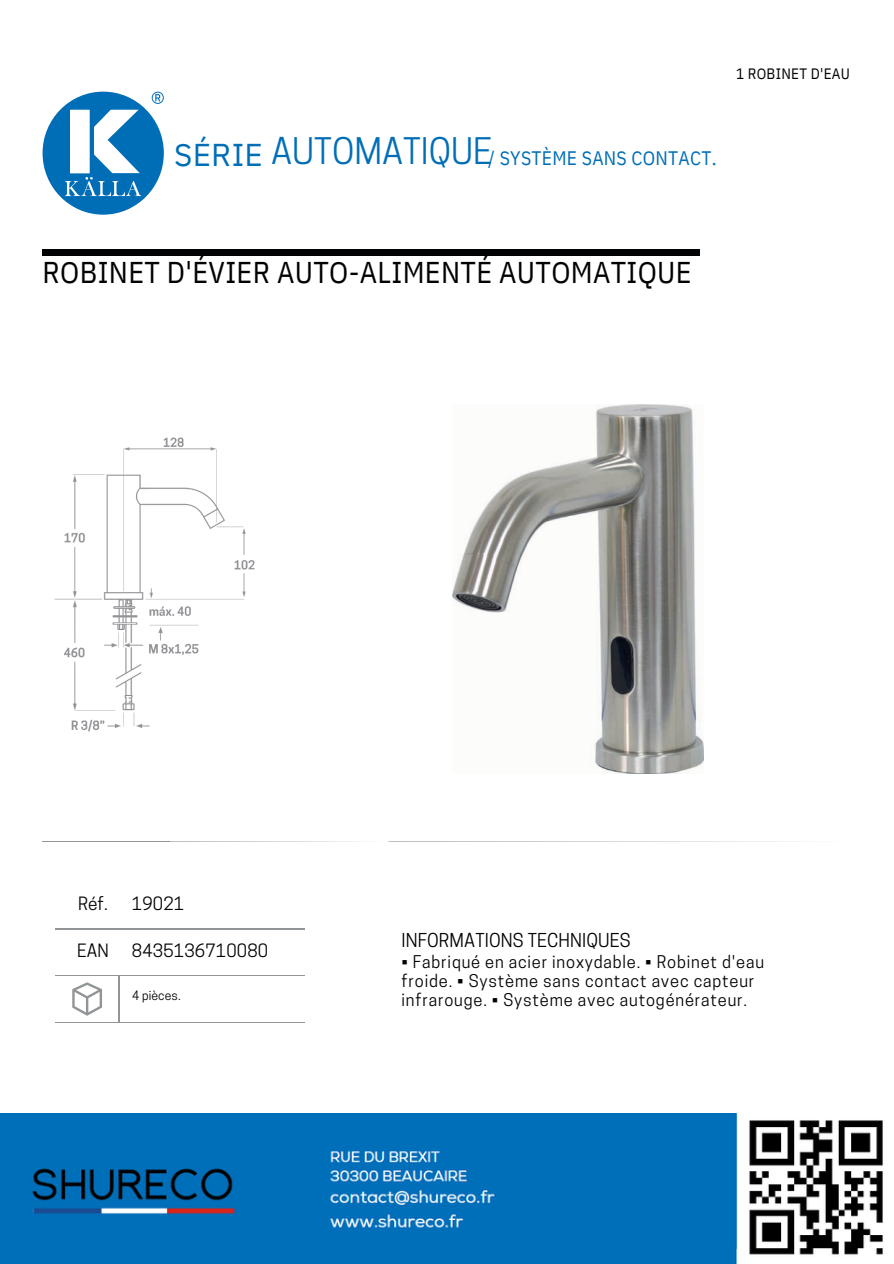
<style>
.page{position:relative;width:894px;height:1264px;background:#fff}
.page>*{position:absolute;margin:0;border:0;box-sizing:border-box;transform-origin:0 0}
.t1{font:34.5px "Cooper Hewitt";color:#006eb7}
.t2{font:31.5px "IBM Plex Sans";letter-spacing:.005em;color:#006eb7}
.t3{font:30px "IBM Plex Sans Cond";letter-spacing:.01em;color:#000204}
.t4{font:19.5px "IBM Plex Sans Cond";letter-spacing:.015em;color:#006eb7}
.t5{font:18px "Cooper Hewitt";letter-spacing:.01em;color:#020202}
.t6{font:17.25px "Cooper Hewitt";letter-spacing:.01em;color:#020202}
.t7{font:16.5px/19.2px "Cooper Hewitt";letter-spacing:.05em;color:#020202}
.t8{font:15px "IBM Plex Sans Cond";letter-spacing:.015em;color:#000204}
.t9{font:12.15px "Cooper Hewitt";letter-spacing:.01em;color:#020202}
</style>
<div class="page">
<svg style="left:43px;top:92px;width:121px;height:123px"></svg>
<img style="left:54px;top:437px;width:201px;height:295px">
<div style="left:43px;top:250px;width:657px;height:6px;background:#000204"></div>
<img style="left:0;top:1262px;width:737px;height:1px">
<hr style="left:43px;top:841px;width:127px;height:1px;background:#929597">
<hr style="left:170px;top:841px;width:218px;height:1px;background:#929597">
<hr style="left:388px;top:841px;width:462px;height:1px;background:#929597">
<img style="left:452px;top:405px;width:251px;height:369px">
<hr style="left:55px;top:928px;width:64px;height:1px;background:#929597">
<hr style="left:119px;top:928px;width:186px;height:1px;background:#929597">
<hr style="left:55px;top:975px;width:64px;height:1px;background:#929597">
<hr style="left:119px;top:975px;width:186px;height:1px;background:#929597">
<hr style="left:119px;top:975px;width:1px;height:47px;background:#929597">
<hr style="left:55px;top:1022px;width:64px;height:1px;background:#929597">
<hr style="left:119px;top:1022px;width:186px;height:1px;background:#929597">
<svg style="left:72px;top:982px;width:30px;height:33px"></svg>
<img style="left:0;top:1113px;width:883px;height:149px">
<h3 class="t8" style="left:735px;top:64px;width:115px">1 ROBINET D'EAU</h3>
<p class="t2" style="left:174px;top:134px;width:90px">SÉRIE</p>
<p class="t1" style="left:271px;top:138px;width:222px">AUTOMATIQUE</p>
<p class="t4" style="left:488px;top:145px;width:230px">/ SYSTÈME SANS CONTACT.</p>
<h6 class="t3" style="left:43px;top:252px;width:650px">ROBINET D'ÉVIER AUTO-ALIMENTÉ AUTOMATIQUE</h6>
<h6 class="t6" style="left:78px;top:897px;width:31px">Réf.</h6>
<h5 class="t6" style="left:77px;top:944px;width:33px">EAN</h5>
<h6 class="t6" style="left:132px;top:897px;width:54px">19021</h6>
<p class="t6" style="left:132px;top:944px;width:138px">8435136710080</p>
<h6 class="t9" style="left:132px;top:991px;width:50px">4 pièces.</h6>
<p class="t5" style="left:401px;top:933px;width:231px">INFORMATIONS TECHNIQUES</p>
<p class="t7" style="left:401px;top:954px;width:364px">• Fabriqué en acier inoxydable. • Robinet d'eau froide. • Système sans contact avec capteur infrarouge. • Système avec autogénérateur.</p>
</div>
